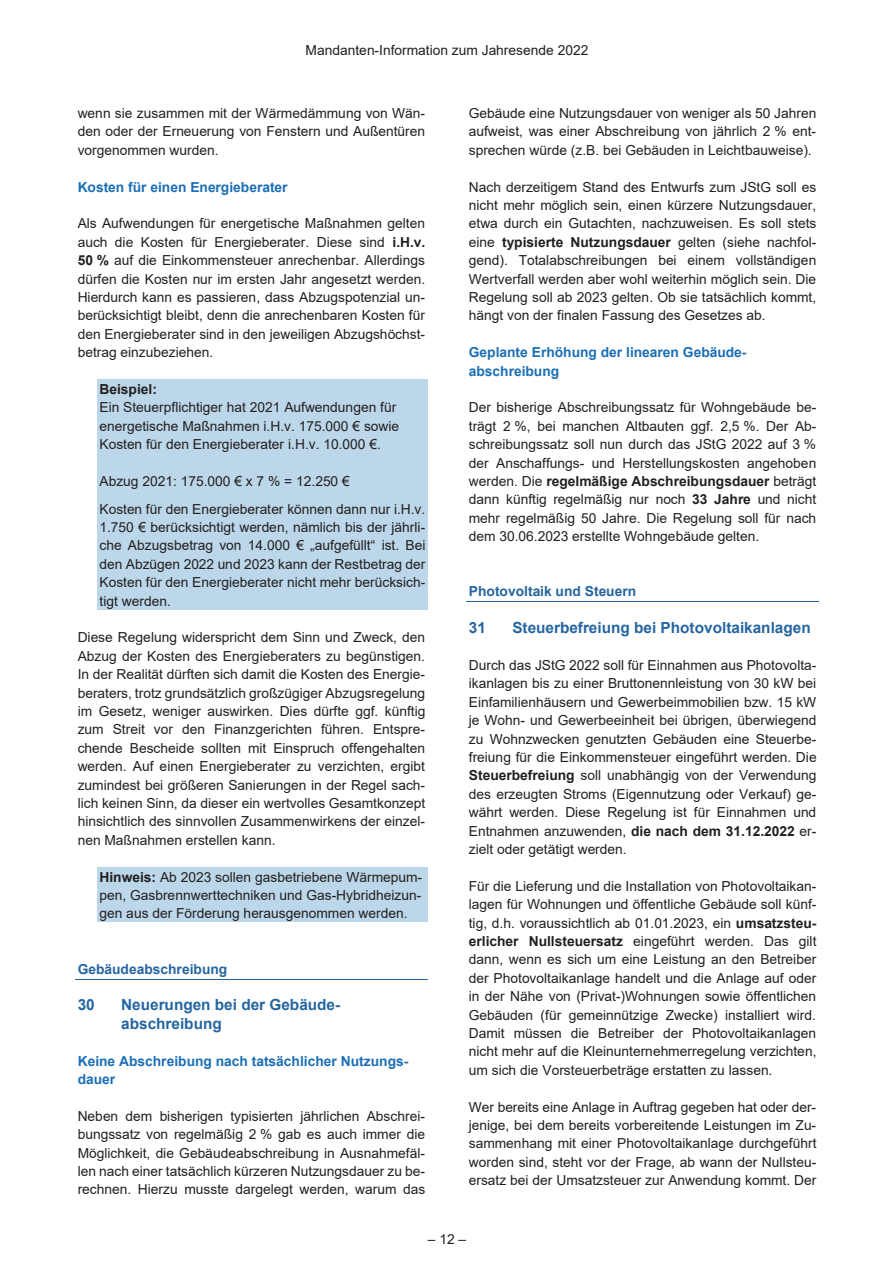
<style>
.page{position:relative;width:893px;height:1263px;background:#fff}
.page>*{position:absolute;margin:0;border:0;box-sizing:border-box;transform-origin:0 0}
.t1{font:700 15.3px/18.5px "Arial";color:#2565a1}
.t2{font:13.8px/18.5px "Arial";color:#231f20;text-align:justify}
.t3{font:700 13.8px/18.5px "Arial";color:#1c6fb6}
.t4{font:700 13.8px "Arial";color:#2565a1}
.t5{font:700 13.8px "Arial";color:#231f20}
.s1{font-weight:700}
</style>
<div class="page">
<div style="left:97px;top:379px;width:331px;height:19px;background:#bcd7e9"></div>
<div style="left:97px;top:398px;width:331px;height:18px;background:#bcd7e9"></div>
<div style="left:97px;top:416px;width:331px;height:18px;background:#bcd7e9"></div>
<div style="left:97px;top:434px;width:331px;height:37px;background:#bcd7e9"></div>
<div style="left:97px;top:471px;width:331px;height:28px;background:#bcd7e9"></div>
<div style="left:97px;top:499px;width:331px;height:18px;background:#bcd7e9"></div>
<div style="left:97px;top:517px;width:331px;height:19px;background:#bcd7e9"></div>
<div style="left:97px;top:536px;width:331px;height:18px;background:#bcd7e9"></div>
<div style="left:97px;top:554px;width:331px;height:18px;background:#bcd7e9"></div>
<div style="left:97px;top:572px;width:331px;height:19px;background:#bcd7e9"></div>
<div style="left:97px;top:591px;width:331px;height:18px;background:#bcd7e9"></div>
<div style="left:97px;top:867px;width:331px;height:18px;background:#bcd7e9"></div>
<div style="left:97px;top:885px;width:331px;height:19px;background:#bcd7e9"></div>
<div style="left:97px;top:904px;width:331px;height:18px;background:#bcd7e9"></div>
<hr style="left:75px;top:979px;width:353px;height:1px;background:#2565a1">
<hr style="left:467px;top:602px;width:352px;height:1px;background:#2565a1">
<p class="t2" style="left:306px;top:41px;width:284px">Mandanten-Information zum Jahresende 2022</p>
<p class="t2" style="left:78px;top:104px;width:349px">wenn sie zusammen mit der Wärmedämmung von Wän&shy;den oder der Erneuerung von Fenstern und Außentüren vorgenommen wurden.</p>
<p class="t3" style="left:78px;top:178px;width:211px">Kosten für einen Energieberater</p>
<p class="t2" style="left:78px;top:214px;width:349px">Als Aufwendungen für energetische Maßnahmen gelten auch die Kosten für Energieberater. Diese sind <span class="s1">i.H.v.<br>50 %</span> auf die Einkommensteuer anrechenbar. Allerdings dürfen die Kosten nur im ersten Jahr angesetzt werden.<br>Hierdurch kann es passieren, dass Abzugspotenzial un&shy;berücksichtigt bleibt, denn die anrechenbaren Kosten für den Energieberater sind in den jeweiligen Abzugshöchst&shy;betrag einzubeziehen.</p>
<p class="t5" style="left:100px;top:379px;width:59px">Beispiel:</p>
<p class="t2" style="left:100px;top:398px;width:301px;text-align:left">Ein Steuerpflichtiger hat 2021 Aufwendungen für energetische Maßnahmen i.H.v. 175.000 € sowie<br>Kosten für den Energieberater i.H.v. 10.000 €.</p>
<p class="t2" style="left:100px;top:467px;width:327px;line-height:27.6px">Abzug 2021: 175.000 € x 7 % = 12.250 €<br>Kosten für den Energieberater können dann nur i.H.v.</p>
<p class="t2" style="left:100px;top:518px;width:327px">1.750 € berücksichtigt werden, nämlich bis der jährli&shy;che Abzugsbetrag von 14.000 € „aufgefüllt“ ist. Bei den Abzügen 2022 und 2023 kann der Restbetrag der Kosten für den Energieberater nicht mehr berücksich&shy;tigt werden.</p>
<p class="t2" style="left:78px;top:628px;width:349px">Diese Regelung widerspricht dem Sinn und Zweck, den Abzug der Kosten des Energieberaters zu begünstigen.<br>In der Realität dürften sich damit die Kosten des Energie&shy;beraters, trotz grundsätzlich großzügiger Abzugsregelung im Gesetz, weniger auswirken. Dies dürfte ggf. künftig zum Streit vor den Finanzgerichten führen. Entspre&shy;chende Bescheide sollten mit Einspruch offengehalten werden. Auf einen Energieberater zu verzichten, ergibt zumindest bei größeren Sanierungen in der Regel sach&shy;lich keinen Sinn, da dieser ein wertvolles Gesamtkonzept hinsichtlich des sinnvollen Zusammenwirkens der einzel&shy;nen Maßnahmen erstellen kann.</p>
<p class="t2" style="left:100px;top:867px;width:324px"><span class="s1">Hinweis:</span> Ab 2023 sollen gasbetriebene Wärmepum&shy;pen, Gasbrennwerttechniken und Gas-Hybridheizun&shy;gen aus der Förderung herausgenommen werden.</p>
<p class="t4" style="left:78px;top:959px;width:151px">Gebäudeabschreibung</p>
<p class="t1" style="left:78px;top:996px;width:19px">30</p>
<p class="t1" style="left:121px;top:996px;width:221px">Neuerungen bei der Gebäude&shy;abschreibung</p>
<p class="t3" style="left:78px;top:1052px;width:332px">Keine Abschreibung nach tatsächlicher Nutzungs&shy;dauer</p>
<p class="t2" style="left:78px;top:1106px;width:349px">Neben dem bisherigen typisierten jährlichen Abschrei&shy;bungssatz von regelmäßig 2 % gab es auch immer die Möglichkeit, die Gebäudeabschreibung in Ausnahmefäl&shy;len nach einer tatsächlich kürzeren Nutzungsdauer zu be&shy;rechnen. Hierzu musste dargelegt werden, warum das</p>
<p class="t2" style="left:469px;top:104px;width:349px">Gebäude eine Nutzungsdauer von weniger als 50 Jahren aufweist, was einer Abschreibung von jährlich 2 % ent&shy;sprechen würde (z.B. bei Gebäuden in Leichtbauweise).</p>
<p class="t2" style="left:469px;top:177px;width:349px">Nach derzeitigem Stand des Entwurfs zum JStG soll es nicht mehr möglich sein, einen kürzere Nutzungsdauer, etwa durch ein Gutachten, nachzuweisen. Es soll stets eine <span class="s1">typisierte Nutzungsdauer</span> gelten (siehe nachfol&shy;gend). Totalabschreibungen bei einem vollständigen Wertverfall werden aber wohl weiterhin möglich sein. Die Regelung soll ab 2023 gelten. Ob sie tatsächlich kommt, hängt von der finalen Fassung des Gesetzes ab.</p>
<p class="t3" style="left:469px;top:343px;width:279px">Geplante Erhöhung der linearen Gebäude&shy;abschreibung</p>
<p class="t2" style="left:469px;top:398px;width:349px">Der bisherige Abschreibungssatz für Wohngebäude be&shy;trägt 2 %, bei manchen Altbauten ggf. 2,5 %. Der Ab&shy;schreibungssatz soll nun durch das JStG 2022 auf 3 % der Anschaffungs- und Herstellungskosten angehoben werden. Die <span class="s1">regelmäßige Abschreibungsdauer</span> beträgt dann künftig regelmäßig nur noch <span class="s1">33 Jahre</span> und nicht mehr regelmäßig 50 Jahre. Die Regelung soll für nach dem 30.06.2023 erstellte Wohngebäude gelten.</p>
<p class="t4" style="left:469px;top:582px;width:169px">Photovoltaik und Steuern</p>
<p class="t1" style="left:469px;top:619px;width:19px">31</p>
<p class="t1" style="left:512px;top:619px;width:300px">Steuerbefreiung bei Photovoltaikanlagen</p>
<p class="t2" style="left:469px;top:656px;width:349px">Durch das JStG 2022 soll für Einnahmen aus Photovolta&shy;ikanlagen bis zu einer Bruttonennleistung von 30 kW bei Einfamilienhäusern und Gewerbeimmobilien bzw. 15 kW je Wohn- und Gewerbeeinheit bei übrigen, überwiegend zu Wohnzwecken genutzten Gebäuden eine Steuerbe&shy;freiung für die Einkommensteuer eingeführt werden. Die <span class="s1">Steuerbefreiung</span> soll unabhängig von der Verwendung des erzeugten Stroms (Eigennutzung oder Verkauf) ge&shy;währt werden. Diese Regelung ist für Einnahmen und Entnahmen anzuwenden, <span class="s1">die nach dem 31.12.2022</span> er&shy;zielt oder getätigt werden.</p>
<p class="t2" style="left:469px;top:877px;width:349px">Für die Lieferung und die Installation von Photovoltaikan&shy;lagen für Wohnungen und öffentliche Gebäude soll künf&shy;tig, d.h. voraussichtlich ab 01.01.2023, ein <span class="s1">umsatzsteu&shy;erlicher Nullsteuersatz</span> eingeführt werden. Das gilt dann, wenn es sich um eine Leistung an den Betreiber der Photovoltaikanlage handelt und die Anlage auf oder in der Nähe von (Privat-)Wohnungen sowie öffentlichen Gebäuden (für gemeinnützige Zwecke) installiert wird.<br>Damit müssen die Betreiber der Photovoltaikanlagen nicht mehr auf die Kleinunternehmerregelung verzichten, um sich die Vorsteuerbeträge erstatten zu lassen.</p>
<p class="t2" style="left:469px;top:1097px;width:349px">Wer bereits eine Anlage in Auftrag gegeben hat oder der&shy;jenige, bei dem bereits vorbereitende Leistungen im Zu&shy;sammenhang mit einer Photovoltaikanlage durchgeführt worden sind, steht vor der Frage, ab wann der Nullsteu&shy;ersatz bei der Umsatzsteuer zur Anwendung kommt. Der</p>
<p class="t2" style="left:428px;top:1229px;width:40px">– 12 –</p>
</div>
